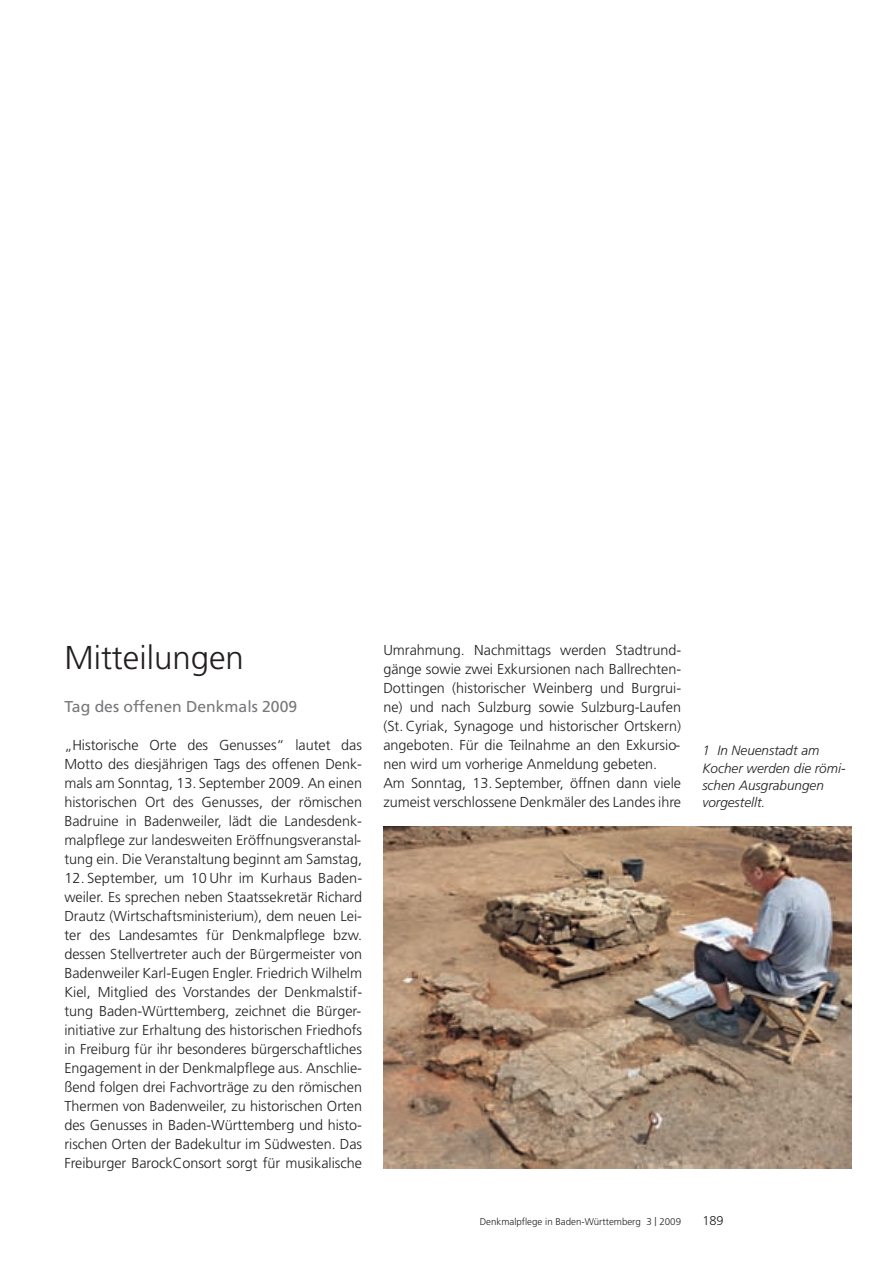
<style>
.page{position:relative;width:893px;height:1263px;background:#fff}
.page>*{position:absolute;margin:0;border:0;box-sizing:border-box;transform-origin:0 0}
.t1{font:300 33px "Frutiger";color:#231f20}
.t2{font:15.75px "Frutiger";color:#76787b}
.t3{font:300 14.4px/19px "Frutiger";color:#231f20;text-align:justify}
.t4{font:italic 300 13.5px/17.2px "Frutiger";color:#231f20}
.t5{font:300 12.75px "Frutiger";color:#231f20}
.t6{font:300 9.75px "Frutiger";color:#231f20}
.s1{font-size:12px}
</style>
<div class="page">
<img style="left:383px;top:826px;width:468px;height:342px">
<p class="t1" style="left:64px;top:644px;width:181px">Mitteilungen</p>
<p class="t2" style="left:64px;top:700px;width:234px">Tag des offenen Denkmals 2009</p>
<p class="t3" style="left:64px;top:737px;width:299px">„Historische Orte des Genusses“ lautet das Motto des diesjährigen Tags des offenen Denk&shy;mals am Sonntag, 13. September 2009. An einen historischen Ort des Genusses, der römischen Bad ruine in Badenweiler, lädt die Landesdenk&shy;malpflege zur landesweiten Eröffnungsveranstal&shy;tung ein. Die Veranstaltung beginnt am Samstag,</p>
<p class="t3" style="left:64px;top:870px;width:299px">12. September, um 10 Uhr im Kurhaus Baden&shy;weiler. Es sprechen neben Staatssekretär Richard Drautz (Wirtschaftsministerium), dem neuen Lei&shy;ter des Landesamtes für Denkmalpflege bzw. dessen Stellvertreter auch der Bürgermeister von Badenweiler Karl-Eugen Engler. Friedrich Wilhelm Kiel, Mitglied des Vorstandes der Denkmalstif&shy;tung Baden-Württemberg, zeichnet die Bürger&shy;initiative zur Erhaltung des historischen Friedhofs in Freiburg für ihr besonderes bürgerschaftliches Engagement in der Denkmalpflege aus. Anschlie&shy;ßend folgen drei Fachvorträge zu den römischen Thermen von Badenweiler, zu historischen Orten des Genusses in Baden-Württemberg und histo&shy;rischen Orten der Badekultur im Südwesten. Das Freiburger BarockConsort sorgt für musikalische</p>
<p class="t3" style="left:383px;top:642px;width:299px;text-align:left">Umrahmung. Nachmittags werden Stadtrund&shy;gänge sowie zwei Exkursionen nach Ballrechten-Dottingen (historischer Weinberg und Burgrui - ne) und nach Sulzburg sowie Sulzburg-Laufen (St. Cyriak, Synagoge und historischer Ortskern) angeboten. Für die Teilnahme an den Exkursio&shy;nen wird um vorherige Anmeldung gebeten.<br>Am Sonntag, 13. September, öffnen dann viele zumeist verschlossene Denkmäler des Landes ihre</p>
<p class="t4" style="left:702px;top:743px;width:145px">1 In Neuenstadt am<br>Kocher werden die römi&shy;schen Ausgrabungen vorgestellt.</p>
<p class="t6" style="left:480px;top:1217px;width:203px">Denkmalpflege in Baden-Württemberg 3 <span class="s1">|</span> 2009</p>
<p class="t5" style="left:702px;top:1215px;width:23px">189</p>
</div>
